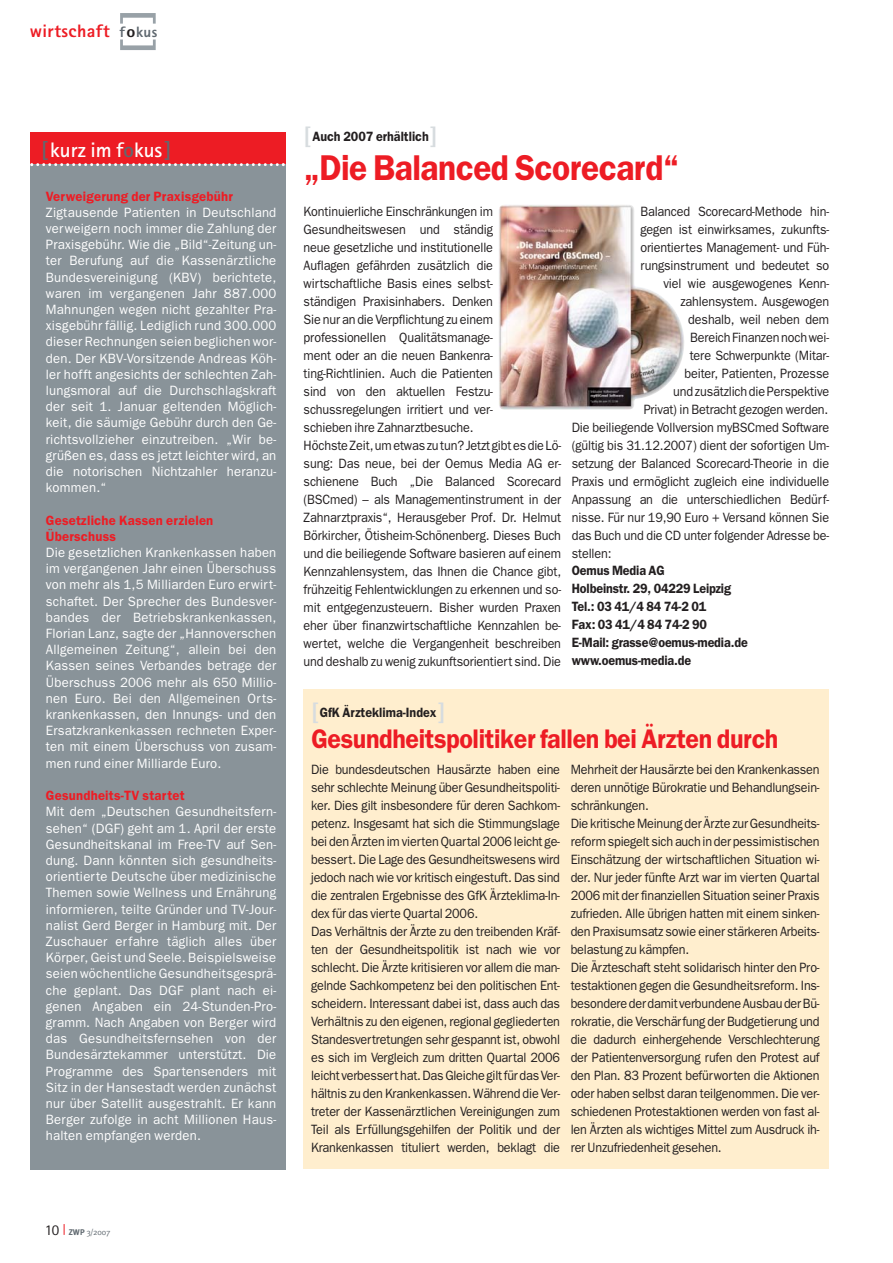
<style>
.page{position:relative;width:893px;height:1263px;background:#fff}
.page>*{position:absolute;margin:0;border:0;box-sizing:border-box;transform-origin:0 0}
.t1{font:600 36px "Franklin Gothic";letter-spacing:-.015em;color:#ed1c24;scale:.93 1}
.t2{font:600 27px "Franklin Gothic";letter-spacing:-.015em;color:#ed1c24;scale:.93 1}
.t3{font:700 21px "Rotis Sans Serif";color:#fff}
.t4{font:800 18px "Rotis Sans Serif";letter-spacing:.025em;color:#ed1c24}
.t5{font:13.5px/18px "Franklin Gothic";letter-spacing:-.015em;color:#231f20;scale:.93 1}
.t6{font:13.5px/16.2px "Franklin Gothic";letter-spacing:.015em;color:#fff;text-align:justify}
.t7{font:600 13.5px/18px "Franklin Gothic";letter-spacing:-.01em;color:#231f20;scale:.93 1}
.t8{font:600 13.5px/16.2px "Franklin Gothic";letter-spacing:.015em;color:#ed1c24}
.t9{font:8.25px "Meta";color:#606970}
.s1{font-size:15px;color:#606970}
.s2{font-size:16.2px;color:#231f20}
.s3{color:#606970}
.s4{font-size:24px;color:#d7dcdf}
.s5{font-family:"Rotis Sans Serif";font-size:15px;color:#231f20}
.s6{font-weight:700}
</style>
<div class="page">
<div style="left:303px;top:689px;width:526px;height:480px;background:#ffeece"></div>
<div style="left:30px;top:133px;width:255px;height:1036px;background:#899399"></div>
<div style="left:30px;top:132px;width:255px;height:32px;background:#ed1c24"></div>
<svg style="left:120px;top:13px;width:36px;height:11px"></svg>
<svg style="left:120px;top:40px;width:36px;height:10px"></svg>
<svg style="left:30px;top:163px;width:255px;height:3px"></svg>
<img style="left:499px;top:205px;width:185px;height:205px">
<h3 class="t4" style="left:30px;top:24px;width:129px">wirtschaft <span class="s1">f</span><span class="s2">o</span><span class="s1">kus</span></h3>
<h3 class="t3" style="left:41px;top:142px;width:132px"><span class="s3">[</span>kurz im f<span class="s3">o</span>kus<span class="s3">]</span></h3>
<p class="t8" style="left:46px;top:189px;width:188px">Verweigerung der Praxisgebühr</p>
<p class="t6" style="left:46px;top:205px;width:232px">Zigtausende Patienten in Deutschland verweigern noch immer die Zahlung der Praxisgebühr. Wie die „Bild“-Zeitung un&shy;ter Berufung auf die Kassenärztliche Bundesvereinigung (KBV) berichtete, waren im vergangenen Jahr 887.000<br>Mahnungen wegen nicht gezahlter Pra&shy;xisgebühr fällig. Lediglich rund 300.000 dieser Rechnungen seien beglichen wor&shy;den. Der KBV-Vorsitzende Andreas Köh&shy;ler hofft angesichts der schlechten Zah&shy;lungsmoral auf die Durchschlagskraft der seit 1. Januar geltenden Möglich&shy;keit, die säumige Gebühr durch den Ge&shy;richtsvollzieher einzutreiben. „Wir be&shy;grüßen es, dass es jetzt leichter wird, an die notorischen Nichtzahler heranzu&shy;kommen.“</p>
<p class="t8" style="left:46px;top:513px;width:169px">Gesetzliche Kassen erzielen<br>Überschuss</p>
<p class="t6" style="left:46px;top:545px;width:232px">Die gesetzlichen Krankenkassen haben im vergangenen Jahr einen Überschuss von mehr als 1,5 Milliarden Euro erwirt&shy;schaftet. Der Sprecher des Bundesver&shy;bandes der Betriebskrankenkassen, Florian Lanz, sagte der „Hannoverschen Allgemeinen Zeitung“, allein bei den Kassen seines Verbandes betrage der Überschuss 2006 mehr als 650 Millio&shy;nen Euro. Bei den Allgemeinen Orts&shy;krankenkassen, den Innungs- und den Ersatzkrankenkassen rechneten Exper&shy;ten mit einem Überschuss von zusam&shy;men rund einer Milliarde Euro.</p>
<p class="t8" style="left:46px;top:788px;width:140px">Gesundheits-TV startet</p>
<p class="t6" style="left:46px;top:805px;width:232px">Mit dem „Deutschen Gesundheitsfern&shy;sehen“ (DGF) geht am 1. April der erste Gesundheitskanal im Free-TV auf Sen&shy;dung. Dann könnten sich gesundheits&shy;orientierte Deutsche über medizinische Themen sowie Wellness und Ernährung informieren, teilte Gründer und TV-Jour&shy;nalist Gerd Berger in Hamburg mit. Der Zuschauer erfahre täglich alles über Körper, Geist und Seele. Beispielsweise seien wöchentliche Gesundheitsgesprä&shy;che geplant. Das DGF plant nach ei&shy;genen Angaben ein 24-Stunden-Pro&shy;gramm. Nach Angaben von Berger wird das Gesundheitsfernsehen von der Bundesärztekammer unterstützt. Die Programme des Spartensenders mit Sitz in der Hansestadt werden zunächst nur über Satellit ausgestrahlt. Er kann Berger zufolge in acht Millionen Haus&shy;halten empfangen werden.</p>
<p class="t7" style="left:304px;top:129px;width:145px"><span class="s4">[</span>Auch 2007 erhältlich<span class="s4">]</span></p>
<h1 class="t1" style="left:304px;top:155px;width:405px">„Die Balanced Scorecard“</h1>
<p class="t5" style="left:304px;top:204px;width:278px">Kontinuierliche Einschränkungen im Gesundheitswesen und ständig<br>neue gesetzliche und institutionelle<br>Auflagen gefährden zusätzlich die wirtschaftliche Basis eines selbst-<br>ständigen Praxisinhabers. Denken<br>Sie nur an die Verpflichtung zu einem professionellen Qualitätsmanage-<br>ment oder an die neuen Bankenra&shy;ting-Richtlinien. Auch die Patienten<br>sind von den aktuellen Festzu&shy;schussregelungen irritiert und ver-<br>schieben ihre Zahnarztbesuche.<br>Höchste Zeit, um etwas zu tun? Jetzt gibt es die Lö&shy;sung: Das neue, bei der Oemus Media AG er&shy;schienene Buch „Die Balanced Scorecard (BSCmed) – als Managementinstrument in der Zahnarztpraxis“, Herausgeber Prof. Dr. Helmut Börkircher, Ötisheim-Schönenberg. Dieses Buch und die beiliegende Software basieren auf einem Kennzahlensystem, das Ihnen die Chance gibt, frühzeitig Fehlentwicklungen zu erkennen und so&shy;mit entgegenzusteuern. Bisher wurden Praxen eher über finanzwirtschaftliche Kennzahlen be&shy;wertet, welche die Vergangenheit beschreiben und deshalb zu wenig zukunftsorientiert sind. Die</p>
<p class="t5" style="left:640px;top:204px;width:204px">Balanced Scorecard-Methode hin-</p>
<p class="t5" style="left:640px;top:222px;width:205px">gegen ist einwirksames, zukunfts-</p>
<p class="t5" style="left:640px;top:240px;width:205px">orientiertes Management- und Füh-</p>
<p class="t5" style="left:640px;top:258px;width:205px">rungsinstrument und bedeutet so</p>
<p class="t5" style="left:663px;top:276px;width:180px">viel wie ausgewogenes Kenn-</p>
<p class="t5" style="left:680px;top:294px;width:161px">zahlensystem. Ausgewogen</p>
<p class="t5" style="left:688px;top:312px;width:153px">deshalb, weil neben dem</p>
<p class="t5" style="left:690px;top:330px;width:151px">Bereich Finanzen noch wei-</p>
<p class="t5" style="left:690px;top:348px;width:151px">tere Schwerpunkte (Mitar-</p>
<p class="t5" style="left:685px;top:366px;width:157px">beiter, Patienten, Prozesse</p>
<p class="t5" style="left:673px;top:384px;width:169px">und zusätzlich die Perspektive</p>
<p class="t5" style="left:644px;top:402px;width:200px">Privat) in Betracht gezogen werden.</p>
<p class="t5" style="left:572px;top:420px;width:278px">Die beiliegende Vollversion myBSCmed Software</p>
<p class="t5" style="left:572px;top:438px;width:278px">(gültig bis 31.12.2007) dient der sofortigen Um-</p>
<p class="t5" style="left:572px;top:456px;width:278px">setzung der Balanced Scorecard-Theorie in die</p>
<p class="t5" style="left:572px;top:474px;width:278px">Praxis und ermöglicht zugleich eine individuelle</p>
<p class="t5" style="left:572px;top:492px;width:278px">Anpassung an die unterschiedlichen Bedürf-</p>
<p class="t5" style="left:572px;top:510px;width:278px">nisse. Für nur 19,90 Euro + Versand können Sie</p>
<p class="t5" style="left:572px;top:528px;width:278px">das Buch und die CD unter folgender Adresse be-</p>
<p class="t5" style="left:572px;top:546px;width:44px">stellen:</p>
<p class="t7" style="left:572px;top:562px;width:191px">Oemus Media AG<br>Holbeinstr. 29, 04229 Leipzig<br>Tel.: 03 41/4 84 74-2 01<br>Fax: 03 41/4 84 74-2 90<br>E-Mail: grasse@oemus-media.de www.oemus-media.de</p>
<p class="t7" style="left:311px;top:705px;width:145px"><span class="s4">[</span>GfK Ärzteklima-Index<span class="s4">]</span></p>
<h2 class="t2" style="left:311px;top:729px;width:504px">Gesundheitspolitiker fallen bei Ärzten durch</h2>
<p class="t5" style="left:311px;top:762px;width:269px">Die bundesdeutschen Hausärzte haben eine sehr schlechte Meinung über Gesundheitspoliti&shy;ker. Dies gilt insbesondere für deren Sachkom&shy;petenz. Insgesamt hat sich die Stimmungslage bei den Ärzten im vierten Quartal 2006 leicht ge&shy;bessert. Die Lage des Gesundheitswesens wird jedoch nach wie vor kritisch eingestuft. Das sind die zentralen Ergebnisse des GfK Ärzteklima-In&shy;dex für das vierte Quartal 2006.<br>Das Verhältnis der Ärzte zu den treibenden Kräf&shy;ten der Gesundheitspolitik ist nach wie vor schlecht. Die Ärzte kritisieren vor allem die man&shy;gelnde Sachkompetenz bei den politischen Ent&shy;scheidern. Interessant dabei ist, dass auch das Verhältnis zu den eigenen, regional gegliederten Standesvertretungen sehr gespannt ist, obwohl es sich im Vergleich zum dritten Quartal 2006 leicht verbessert hat. Das Gleiche gilt für das Ver&shy;hältnis zu den Krankenkassen. Während die Ver&shy;treter der Kassenärztlichen Vereinigungen zum Teil als Erfüllungsgehilfen der Politik und der Krankenkassen tituliert werden, beklagt die</p>
<p class="t5" style="left:571px;top:762px;width:269px">Mehrheit der Hausärzte bei den Krankenkassen deren unnötige Bürokratie und Behandlungsein&shy;schränkungen.<br>Die kritische Meinung der Ärzte zur Gesundheits&shy;reform spiegelt sich auch in der pessimistischen Einschätzung der wirtschaftlichen Situation wi&shy;der. Nur jeder fünfte Arzt war im vierten Quartal 2006 mit der finanziellen Situation seiner Praxis zufrieden. Alle übrigen hatten mit einem sinken&shy;den Praxisumsatz sowie einer stärkeren Arbeits&shy;belastung zu kämpfen.<br>Die Ärzteschaft steht solidarisch hinter den Pro&shy;testaktionen gegen die Gesundheitsreform. Ins&shy;besondere der damit verbundene Ausbau der Bü&shy;rokratie, die Verschärfung der Budgetierung und die dadurch einhergehende Verschlechterung der Patientenversorgung rufen den Protest auf den Plan. 83 Prozent befürworten die Aktionen oder haben selbst daran teilgenommen. Die ver&shy;schiedenen Protestaktionen werden von fast al&shy;len Ärzten als wichtiges Mittel zum Ausdruck ih&shy;rer Unzufriedenheit gesehen.</p>
<p class="t9" style="left:45px;top:1229px;width:67px"><span class="s5">10</span> <span class="s6">ZWP</span> 3/2007</p>
</div>
